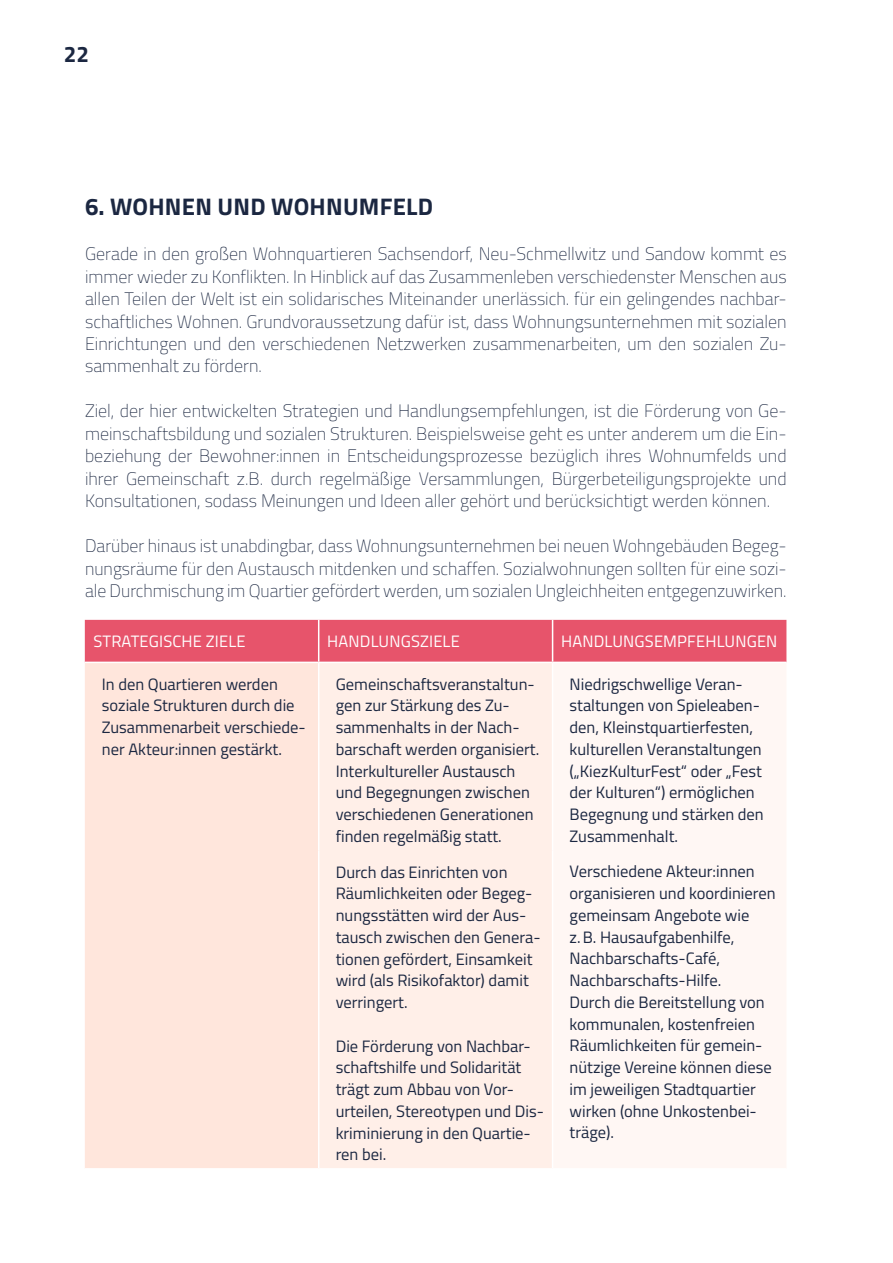
<style>
.page{position:relative;width:893px;height:1263px;background:#fff}
.page>*{position:absolute;margin:0;border:0;box-sizing:border-box;transform-origin:0 0}
.t1{font:700 24px "Titillium Web";letter-spacing:.01em;color:#1b2741}
.t2{font:700 22.5px "Titillium Web";color:#1b2741}
.t3{font:200 18px/22.5px "Titillium Web";color:#1b2741;text-align:justify}
.t4{font:16.5px/21.8px "Titillium Web";color:#1b2741}
.t5{font:16.5px "Titillium Web";letter-spacing:.01em;color:#fff}
</style>
<div class="page">
<div style="left:85px;top:620px;width:701px;height:42px;background:#e7546b"></div>
<div style="left:85px;top:663px;width:233px;height:505px;background:#ffe6dc"></div>
<div style="left:319px;top:663px;width:233px;height:505px;background:#ffefe8"></div>
<div style="left:554px;top:664px;width:232px;height:504px;background:#fff7f4"></div>
<hr style="left:318px;top:620px;width:1px;height:42px;background:#fff">
<hr style="left:552px;top:620px;width:1px;height:42px;background:#fff">
<p class="t2" style="left:64px;top:37px;width:27px">22</p>
<h1 class="t1" style="left:85px;top:188px;width:350px">6. WOHNEN UND WOHNUMFELD</h1>
<p class="t3" style="left:85px;top:242px;width:703px">Gerade in den großen Wohnquartieren Sachsendorf, Neu-Schmellwitz und Sandow kommt es immer wieder zu Konflikten. In Hinblick auf das Zusammenleben verschiedenster Menschen aus allen Teilen der Welt ist ein solidarisches Miteinander unerlässich. für ein gelingendes nachbar&shy;schaftliches Wohnen. Grundvoraussetzung dafür ist, dass Wohnungsunternehmen mit sozialen Einrichtungen und den verschiedenen Netzwerken zusammenarbeiten, um den sozialen Zu&shy;sammenhalt zu fördern.</p>
<p class="t3" style="left:85px;top:399px;width:703px">Ziel, der hier entwickelten Strategien und Handlungsempfehlungen, ist die Förderung von Ge&shy;meinschaftsbildung und sozialen Strukturen. Beispielsweise geht es unter anderem um die Ein&shy;beziehung der Bewohner:innen in Entscheidungsprozesse bezüglich ihres Wohnumfelds und ihrer Gemeinschaft z.B. durch regelmäßige Versammlungen, Bürgerbeteiligungsprojekte und Konsultationen, sodass Meinungen und Ideen aller gehört und berücksichtigt werden können.</p>
<p class="t3" style="left:85px;top:534px;width:703px">Darüber hinaus ist unabdingbar, dass Wohnungsunternehmen bei neuen Wohngebäuden Begeg&shy;nungsräume für den Austausch mitdenken und schaffen. Sozialwohnungen sollten für eine sozi&shy;ale Durchmischung im Quartier gefördert werden, um sozialen Ungleichheiten entgegenzuwirken.</p>
<p class="t5" style="left:93px;top:629px;width:154px">STRATEGISCHE ZIELE</p>
<p class="t5" style="left:327px;top:629px;width:134px">HANDLUNGSZIELE</p>
<p class="t5" style="left:561px;top:629px;width:218px">HANDLUNGSEMPFEHLUNGEN</p>
<p class="t4" style="left:102px;top:672px;width:205px">In den Quartieren werden soziale Strukturen durch die<br>Zusammenarbeit verschiede&shy;ner Akteur:innen gestärkt.</p>
<p class="t4" style="left:336px;top:672px;width:205px">Gemeinschaftsveranstaltun&shy;gen zur Stärkung des Zu&shy;sammenhalts in der Nach&shy;barschaft werden organisiert.<br>Interkultureller Austausch und Begegnungen zwischen verschiedenen Generationen finden regelmäßig statt.</p>
<p class="t4" style="left:570px;top:672px;width:196px">Niedrigschwellige Veran&shy;staltungen von Spieleaben&shy;den, Kleinstquartierfesten, kulturellen Veranstaltungen („KiezKulturFest“ oder „Fest der Kulturen“) ermöglichen<br>Begegnung und stärken den<br>Zusammenhalt.</p>
<p class="t4" style="left:336px;top:860px;width:206px">Durch das Einrichten von<br>Räumlichkeiten oder Begeg&shy;nungsstätten wird der Aus&shy;tausch zwischen den Genera&shy;tionen gefördert, Einsamkeit wird (als Risikofaktor) damit verringert.</p>
<p class="t4" style="left:336px;top:1034px;width:210px">Die Förderung von Nachbar&shy;schaftshilfe und Solidarität trägt zum Abbau von Vor&shy;urteilen, Stereotypen und Dis&shy;kriminierung in den Quartie&shy;ren bei.</p>
<p class="t4" style="left:570px;top:860px;width:207px">Verschiedene Akteur:innen organisieren und koordinieren gemeinsam Angebote wie z.B. Hausaufgabenhilfe,<br>Nachbarschafts-Café,<br>Nachbarschafts-Hilfe.<br>Durch die Bereitstellung von kommunalen, kostenfreien<br>Räumlichkeiten für gemein&shy;nützige Vereine können diese im jeweiligen Stadtquartier wirken (ohne Unkostenbei&shy;träge).</p>
</div>
